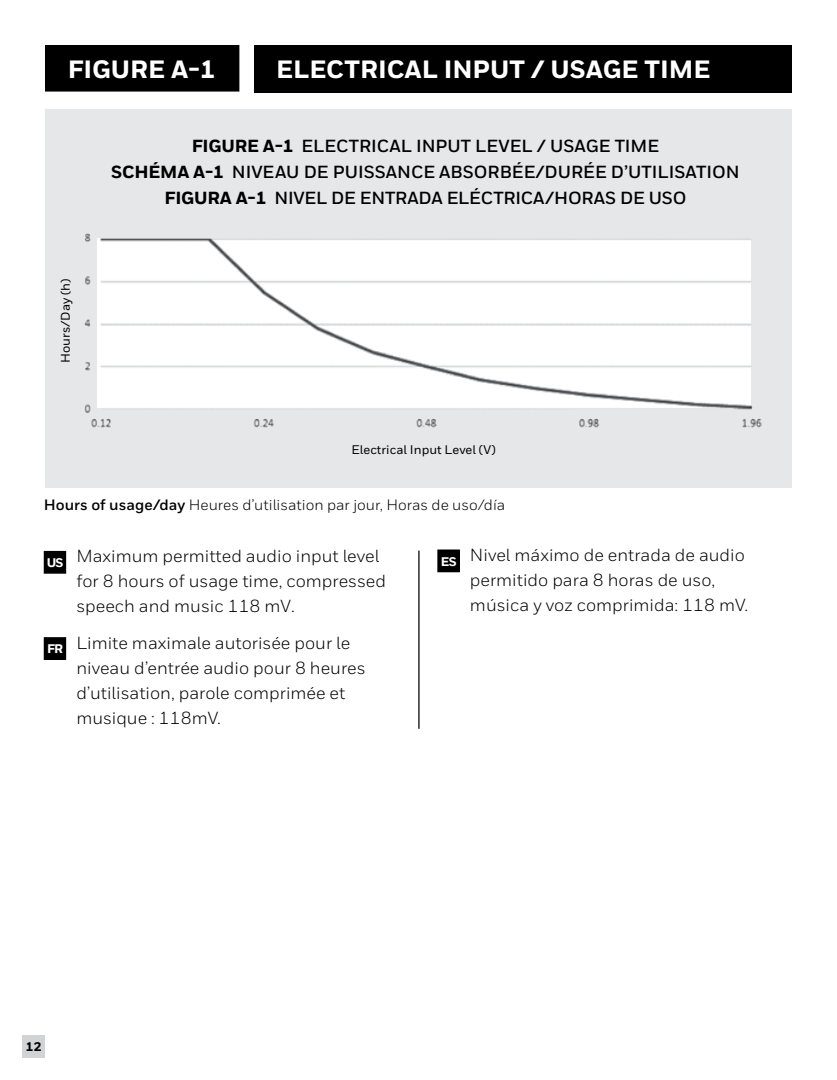
<style>
.page{position:relative;width:837px;height:1080px;background:#fff}
.page>*{position:absolute;margin:0;border:0;box-sizing:border-box;transform-origin:0 0}
.t1{font:800 25px "Honeywell Sans";color:#fff}
.t2{font:17.5px/25px "Honeywell Sans";color:#000}
.t3{font:700 17.5px/26px "Honeywell Sans";color:#000;text-align:center}
.t4{font:15px "Honeywell Sans";color:#000}
.t5{font:500 12.5px "Honeywell Sans";color:#000}
.t6{font:800 12.5px "Honeywell Sans";color:#000}
.s1{font-weight:800}
.s2{font-weight:700}
</style>
<div class="page">
<div style="left:22px;top:1035px;width:23px;height:23px;background:#d1d3d4"></div>
<div style="left:255px;top:45px;width:537px;height:47px;background:#000"></div>
<div style="left:46px;top:46px;width:193px;height:45px;background:#000"></div>
<div style="left:45px;top:45px;width:194px;height:47px;border:2px solid #000"></div>
<div style="left:44px;top:551px;width:22px;height:22px;background:#000"></div>
<div style="left:44px;top:551px;width:22px;height:23px;border:1px solid #000"></div>
<div style="left:44px;top:638px;width:22px;height:21px;background:#000"></div>
<div style="left:44px;top:637px;width:22px;height:23px;border:1px solid #000"></div>
<div style="left:45px;top:109px;width:747px;height:379px;background:#e6e7e8"></div>
<img style="left:84px;top:233px;width:678px;height:195px">
<hr style="left:418px;top:551px;width:2px;height:178px;background:#000">
<div style="left:438px;top:550px;width:21px;height:22px;background:#000"></div>
<div style="left:438px;top:550px;width:22px;height:22px;border:1px solid #000"></div>
<h1 class="t1" style="left:68px;top:54px;width:150px">FIGURE A-1</h1>
<h1 class="t1" style="left:276px;top:54px;width:436px">ELECTRICAL INPUT / USAGE TIME</h1>
<p class="t5" style="left:58px;top:363px;width:86px;rotate:-90deg">Hours/Day (h)</p>
<p class="t3" style="left:111px;top:133px;width:630px"><span class="s1">FIGURE A-1</span> ELECTRICAL INPUT LEVEL / USAGE TIME<br><span class="s1">SCHÉMA A-1</span> NIVEAU DE PUISSANCE ABSORBÉE/DURÉE D’UTILISATION<br><span class="s1">FIGURA A-1</span> NIVEL DE ENTRADA ELÉCTRICA/HORAS DE USO</p>
<p class="t5" style="left:352px;top:442px;width:146px">Electrical Input Level (V)</p>
<p class="t4" style="left:44px;top:496px;width:463px"><span class="s2">Hours of usage/day</span> Heures d’utilisation par jour, Horas de uso/día</p>
<p class="t2" style="left:76px;top:544px;width:311px;text-indent:-30px"><sub>US</sub> Maximum permitted audio input level for 8 hours of usage time, compressed speech and music 118 mV.</p>
<p class="t2" style="left:76px;top:630px;width:291px;text-indent:-29px"><sub>FR</sub> Limite maximale autorisée pour le niveau d’entrée audio pour 8 heures d’utilisation, parole comprimée et musique : 118mV.</p>
<p class="t2" style="left:470px;top:542px;width:280px;text-indent:-29px"><sub>ES</sub> Nivel máximo de entrada de audio permitido para 8 horas de uso, música y voz comprimida: 118 mV.</p>
<p class="t6" style="left:26px;top:1039px;width:17px">12</p>
</div>
